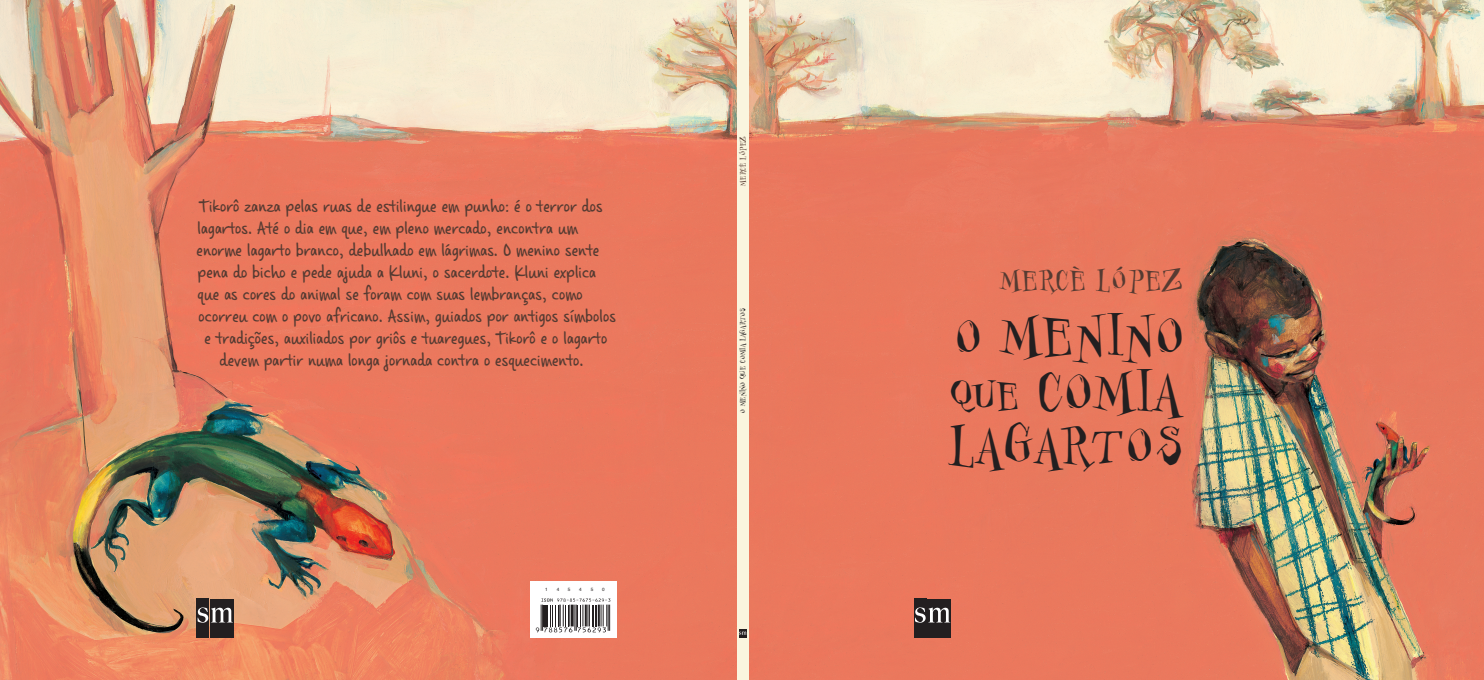
<style>
.page{position:relative;width:1484px;height:680px;background:#fff}
.page>*{position:absolute;margin:0;border:0;box-sizing:border-box;transform-origin:0 0}
.t1{font:48px/55.6px "Uncle Stinky";letter-spacing:.09em;color:#231f20}
.t2{font:46px "Uncle Stinky";letter-spacing:.09em;color:#231f20}
.t3{font:25px "Casino Hand";color:#563b32}
.t4{font:25px "Uncle Stinky";letter-spacing:.09em;color:#563b32}
.t5{font:6.8px "Uncle Stinky";color:#563b32}
.t6{font:6.5px "Uncle Stinky";color:#231f20}
.t7{font:4.6px "Helvetica";color:#231f20}
.s1{font-size:45px}
.s2{font-size:35px}
</style>
<div class="page">
<img style="left:0;top:0;width:1484px;height:680px">
<div style="left:927px;top:598px;width:24px;height:39px;background:#231f20"></div>
<div style="left:914px;top:598px;width:12px;height:39px;background:#231f20"></div>
<svg style="left:915px;top:607px;width:35px;height:16px"></svg>
<div style="left:210px;top:598px;width:24px;height:39px;background:#231f20"></div>
<div style="left:197px;top:598px;width:12px;height:39px;background:#231f20"></div>
<svg style="left:198px;top:607px;width:35px;height:16px"></svg>
<div style="left:737px;top:0;width:11px;height:680px;background:#faf5de"></div>
<svg style="left:739px;top:629px;width:8px;height:9px"></svg>
<div style="left:530px;top:581px;width:86px;height:57px;background:#fff"></div>
<svg style="left:536px;top:598px;width:74px;height:34px"></svg>
<p class="t3" style="left:200px;top:195px;width:405px">Tikorô zanza pelas ruas de estilingue em punho: é o terror dos</p>
<p class="t3" style="left:198px;top:217px;width:382px">lagartos. Até o dia em que, em pleno mercado, encontra um</p>
<p class="t3" style="left:197px;top:239px;width:404px">enorme lagarto branco, debulhado em lágrimas. O menino sente</p>
<p class="t3" style="left:198px;top:261px;width:400px">pena do bicho e pede ajuda a Kluni, o sacerdote. Kluni explica</p>
<p class="t3" style="left:198px;top:283px;width:387px">que as cores do animal se foram com suas lembranças, como</p>
<p class="t3" style="left:199px;top:305px;width:419px">ocorreu com o povo africano. Assim, guiados por antigos símbolos</p>
<p class="t3" style="left:205px;top:327px;width:404px">e tradições, auxiliados por griôs e tuaregues, Tikorô e o lagarto</p>
<p class="t3" style="left:220px;top:349px;width:365px">devem partir numa longa jornada contra o esquecimento.</p>
<p class="t7" style="left:545px;top:585px;width:4px">1</p>
<p class="t7" style="left:557px;top:585px;width:4px">4</p>
<p class="t7" style="left:568px;top:585px;width:4px">5</p>
<p class="t7" style="left:579px;top:585px;width:4px">4</p>
<p class="t7" style="left:591px;top:585px;width:4px">5</p>
<p class="t7" style="left:602px;top:585px;width:4px">0</p>
<p class="t5" style="left:738px;top:186px;width:51px;rotate:-90deg">MERCÈ LÓPEZ</p>
<p class="t6" style="left:738px;top:413px;width:106px;rotate:-90deg">O MENINO QUE COMIA LAGARTOS</p>
<p class="t4" style="left:1001px;top:261px;width:183px">MERCÈ LÓPEZ</p>
<h1 class="t1" style="left:950px;top:306px;width:231px"><span class="s1">O</span> MENINO<br><span class="s2">QUE</span> COMIA</h1>
<h2 class="t2" style="left:950px;top:409px;width:234px">LAGARTOS</h2>
</div>
